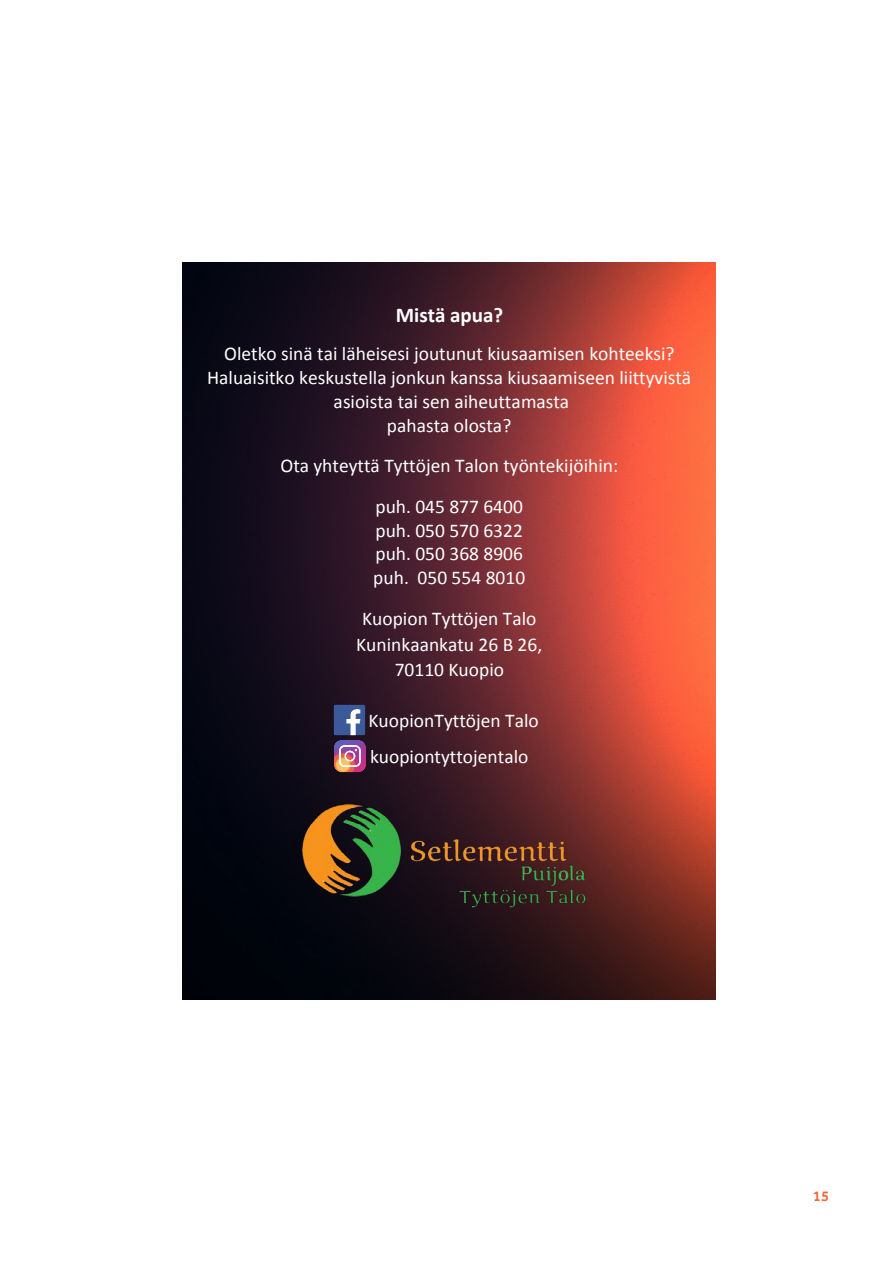
<style>
.page{position:relative;width:893px;height:1263px;background:#fff}
.page>*{position:absolute;margin:0;border:0;box-sizing:border-box;transform-origin:0 0}
.t1{font:700 21px "Calibri";color:#fff}
.t2{font:19.5px/23.9px "Calibri";color:#fff;text-align:center}
.t3{font:500 15px "Effra";color:#f26539}
</style>
<div class="page">
<img style="left:182px;top:262px;width:534px;height:737px">
<img style="left:290px;top:791px;width:319px;height:137px">
<img style="left:330px;top:740px;width:36px;height:37px">
<img style="left:334px;top:704px;width:31px;height:32px">
<p class="t1" style="left:396px;top:302px;width:109px">Mistä apua?</p>
<p class="t2" style="left:207px;top:342px;width:486px">Oletko sinä tai läheisesi joutunut kiusaamisen kohteeksi?<br>Haluaisitko keskustella jonkun kanssa kiusaamiseen liittyvistä asioista tai sen aiheuttamasta<br>pahasta olosta?</p>
<p class="t2" style="left:280px;top:446px;width:340px;line-height:40.3px">Ota yhteyttä Tyttöjen Talon työntekijöihin: puh. 045 877 6400</p>
<p class="t2" style="left:373px;top:518px;width:154px;text-align:left">puh. 050 570 6322 puh. 050 368 8906 puh. 050 554 8010</p>
<p class="t2" style="left:356px;top:605px;width:188px;line-height:25.7px">Kuopion Tyttöjen Talo<br>Kuninkaankatu 26 B 26,<br>70110 Kuopio</p>
<p class="t2" style="left:369px;top:703px;width:172px;line-height:35.7px;text-align:left">KuopionTyttöjen Talo kuopiontyttojentalo</p>
<p class="t3" style="left:813px;top:1187px;width:18px">15</p>
</div>
